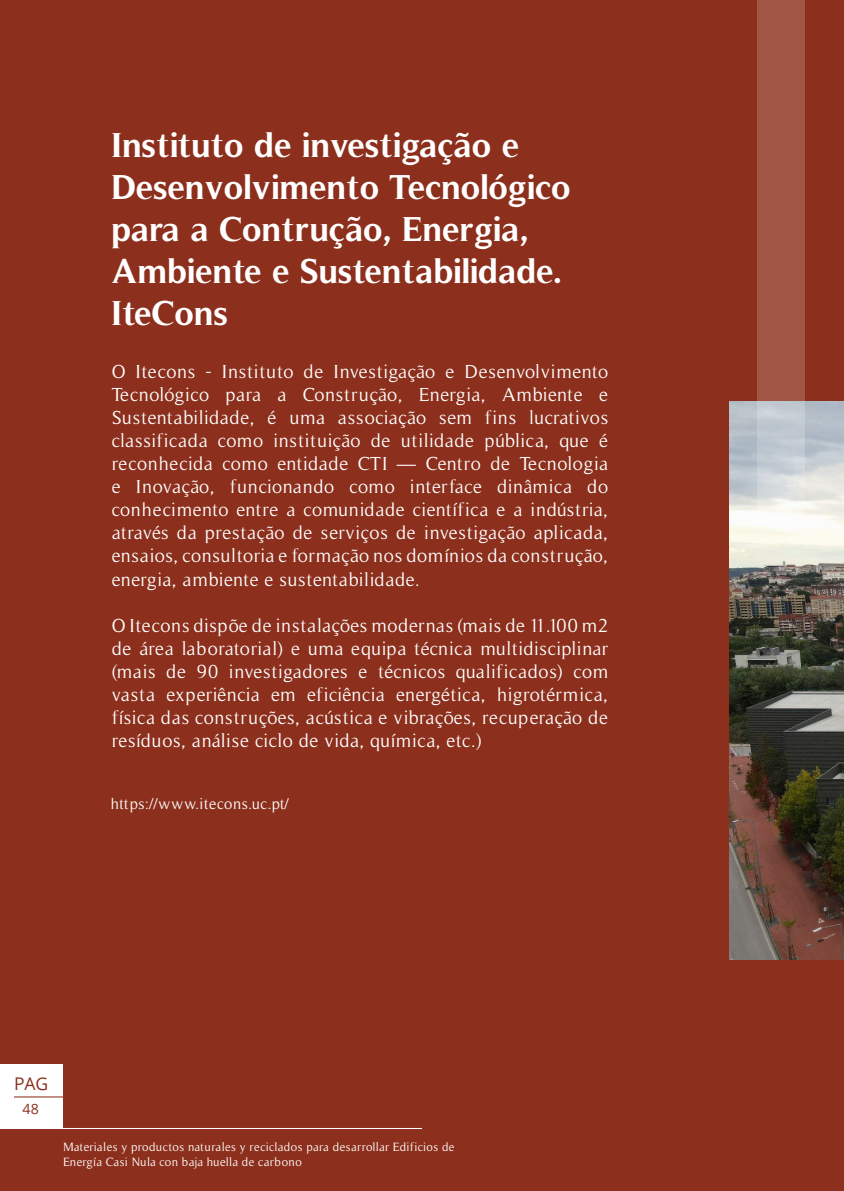
<style>
.page{position:relative;width:844px;height:1191px;background:#fff}
.page>*{position:absolute;margin:0;border:0;box-sizing:border-box;transform-origin:0 0}
.Nivel_2_Color_2{font:700 35px/42px "Timeless";color:#fff}
.t1{font:19.25px/23.1px "Timeless";letter-spacing:.03em;color:#fff;text-align:justify}
.t2{font:17.5px "Open Sans";color:#8c2f1c}
.t3{font:15.75px "Timeless";letter-spacing:.035em;color:#fff}
.t4{font:14.17px "Open Sans";color:#8c2f1c}
.t5{font:12.25px/14.7px "Timeless";letter-spacing:.025em;color:#fff}
</style>
<div class="page">
<div style="left:0;top:0;width:843px;height:1191px;background:#8c2f1c"></div>
<img style="left:729px;top:402px;width:114px;height:557px">
<svg style="left:757px;top:0;width:47px;height:524px;background:#ac7469"></svg>
<div style="left:0;top:1064px;width:63px;height:64px;background:#fff"></div>
<hr style="left:14px;top:1096px;width:49px;height:1px;background:#8c2f1c">
<hr style="left:0;top:1128px;width:422px;height:1px;background:#fff">
<p class="Nivel_2_Color_2" style="left:112px;top:124px;width:461px">Instituto de investigação e<br>Desenvolvimento Tecnológico para a Contrução, Energia,<br>Ambiente e Sustentabilidade.<br>IteCons</p>
<p class="t1" style="left:112px;top:360px;width:498px">O Itecons - Instituto de Investigação e Desenvolvimento Tecnológico para a Construção, Energia, Ambiente e Sustentabilidade, é uma associação sem fins lucrativos classificada como instituição de utilidade pública, que é reconhecida como entidade CTI — Centro de Tecnologia e Inovação, funcionando como interface dinâmica do conhecimento entre a comunidade científica e a indústria, através da prestação de serviços de investigação aplicada, ensaios, consultoria e formação nos domínios da construção, energia, ambiente e sustentabilidade.</p>
<p class="t1" style="left:112px;top:614px;width:498px">O Itecons dispõe de instalações modernas (mais de 11.100 m2 de área laboratorial) e uma equipa técnica multidisciplinar (mais de 90 investigadores e técnicos qualificados) com vasta experiência em eficiência energética, higrotérmica, física das construções, acústica e vibrações, recuperação de resíduos, análise ciclo de vida, química, etc.)</p>
<p class="t3" style="left:111px;top:794px;width:179px">https://www.itecons.uc.pt/</p>
<p class="t2" style="left:14px;top:1072px;width:36px">PAG</p>
<p class="t4" style="left:23px;top:1099px;width:18px">48</p>
<p class="t5" style="left:63px;top:1139px;width:393px">Materiales y productos naturales y reciclados para desarrollar Edificios de<br>Energía Casi Nula con baja huella de carbono</p>
</div>
